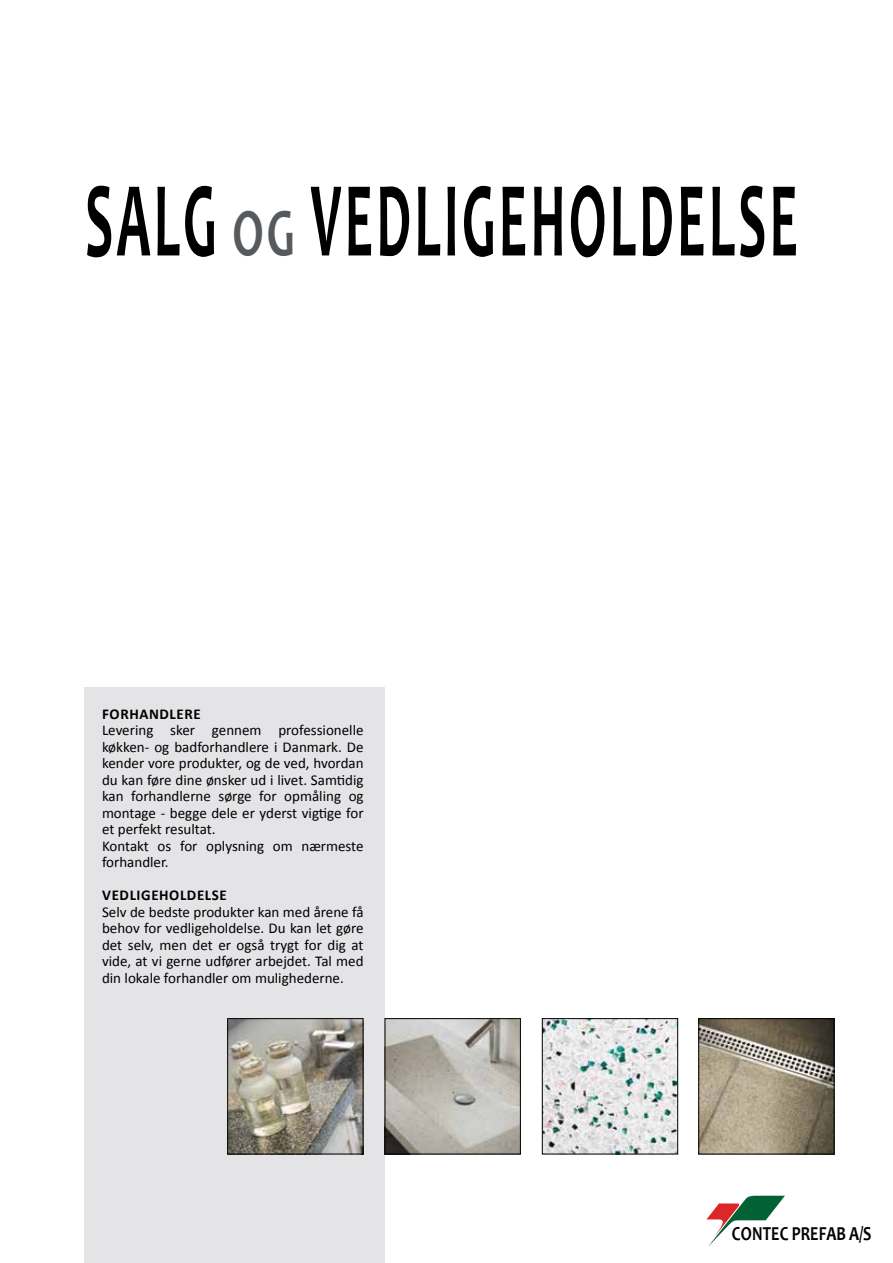
<style>
.page{position:relative;width:893px;height:1263px;background:#fff}
.page>*{position:absolute;margin:0;border:0;box-sizing:border-box;transform-origin:0 0}
.t1{font:700 108px "Candara";letter-spacing:.06em;color:#000;scale:.5 1}
.t2{font:700 19.95px "Candara";letter-spacing:.01em;color:#000;scale:.8 1}
.t3{font:15px/16.5px "Calibri";color:#000}
.t4{font:700 15px "Calibri";letter-spacing:.04em;color:#000}
.s1{font-size:67.5px;color:#565a5c}
</style>
<div class="page">
<div style="left:84px;top:688px;width:300px;height:575px;background:#e4e4e7"></div>
<img style="left:544px;top:1020px;width:132px;height:132px">
<div style="left:542px;top:1018px;width:136px;height:136px;border:1px solid #000"></div>
<img style="left:387px;top:1020px;width:132px;height:132px">
<div style="left:385px;top:1018px;width:136px;height:136px;border:1px solid #000"></div>
<img style="left:700px;top:1020px;width:132px;height:132px">
<div style="left:698px;top:1018px;width:136px;height:136px;border:1px solid #000"></div>
<img style="left:229px;top:1020px;width:132px;height:132px">
<div style="left:227px;top:1018px;width:136px;height:136px;border:1px solid #000"></div>
<svg style="left:706px;top:1196px;width:79px;height:51px"></svg>
<h1 class="t1" style="left:85px;top:153px;width:1427px">SALG <span class="s1">OG</span> VEDLIGEHOLDELSE</h1>
<p class="t4" style="left:102px;top:704px;width:100px">FORHANDLERE</p>
<p class="t3" style="left:102px;top:722px;width:263px">Levering sker gennem professionelle køkken- og badforhandlere i Danmark. De kender vore produkter, og de ved, hvordan du kan føre dine ønsker ud i livet. Samtidig kan forhandlerne sørge for opmåling og montage - begge dele er yderst vigtige for et perfekt resultat.<br>Kontakt os for oplysning om nærmeste forhandler.</p>
<p class="t4" style="left:102px;top:886px;width:126px">VEDLIGEHOLDELSE</p>
<p class="t3" style="left:102px;top:904px;width:263px;text-align:justify">Selv de bedste produkter kan med årene få behov for vedligeholdelse. Du kan let gøre det selv, men det er også trygt for dig at vide, at vi gerne udfører arbejdet. Tal med din lokale forhandler om mulighederne.</p>
<h2 class="t2" style="left:732px;top:1221px;width:176px">CONTEC PREFAB A/S</h2>
</div>
